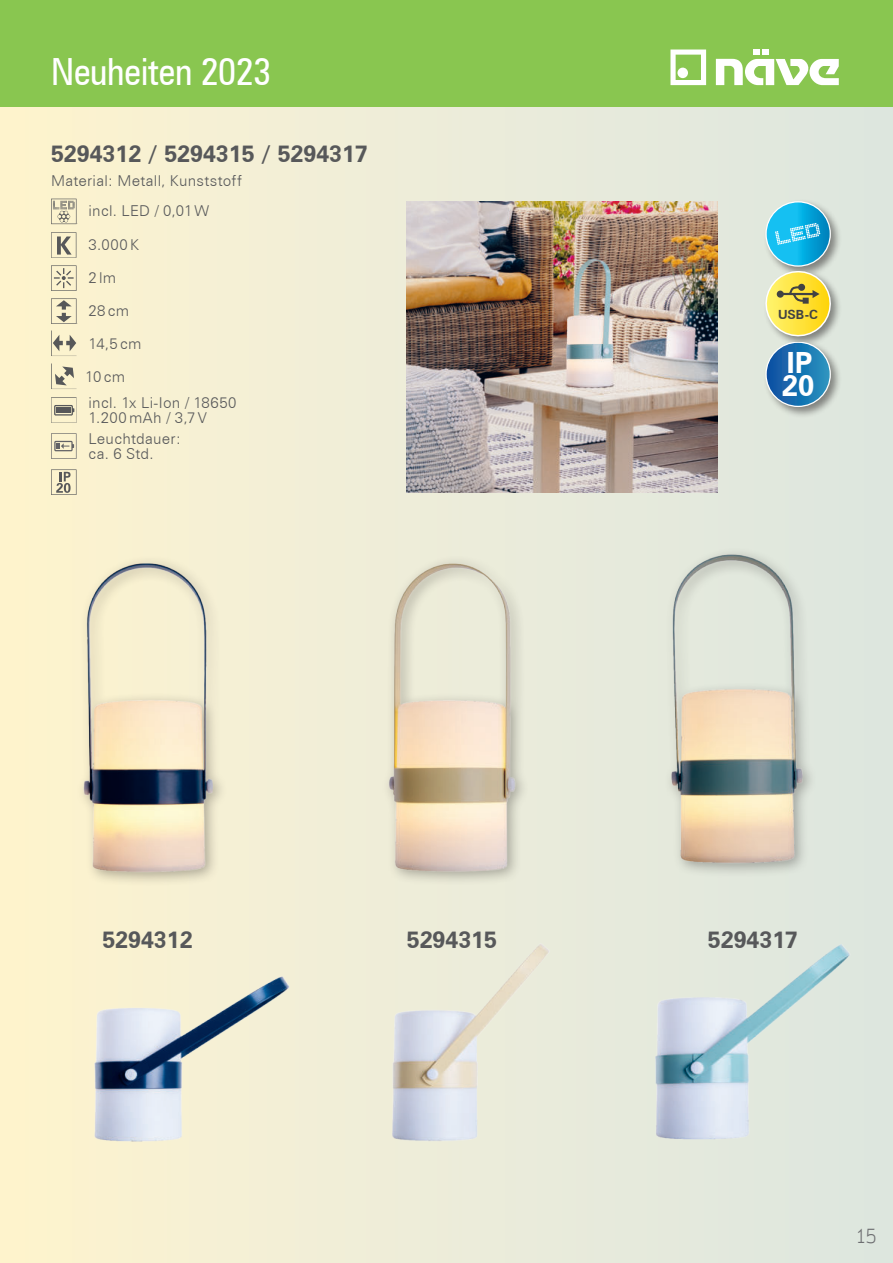
<style>
.page{position:relative;width:893px;height:1263px;background:#fff}
.page>*{position:absolute;margin:0;border:0;box-sizing:border-box;transform-origin:0 0}
.t1{font:condensed 37.5px "Zurich BT";letter-spacing:-.01em;color:#fff}
.t2{font:700 29.25px/23.4px "Zurich BT";color:#fff}
.t3{font:100 24px "Docu";color:#6d6e71}
.t4{font:700 23.25px "Zurich BT";color:#57585a}
.t5{font:300 15px/30px "Zurich BT";letter-spacing:.02em;color:#57585a}
.t6{font:700 12.6px "Zurich BT";color:#414243}
</style>
<div class="page">
<div style="left:0;top:105px;width:893px;height:1158px;background:linear-gradient(to right,#fef3cf,#dce6e1)"></div>
<div style="left:0;top:0;width:893px;height:106px;background:#89c650"></div>
<svg style="left:670px;top:50px;width:36px;height:35px"></svg>
<div style="left:677px;top:68px;width:11px;height:10px;background:#fff;border-radius:50%"></div>
<svg style="left:716px;top:50px;width:123px;height:35px"></svg>
<svg style="left:51px;top:199px;width:26px;height:25px"></svg>
<svg style="left:51px;top:232px;width:25px;height:26px"></svg>
<svg style="left:51px;top:265px;width:26px;height:26px"></svg>
<svg style="left:51px;top:298px;width:26px;height:26px"></svg>
<svg style="left:51px;top:330px;width:26px;height:26px"></svg>
<svg style="left:51px;top:363px;width:26px;height:26px"></svg>
<svg style="left:51px;top:397px;width:26px;height:26px"></svg>
<svg style="left:51px;top:433px;width:26px;height:26px"></svg>
<svg style="left:51px;top:469px;width:26px;height:26px"></svg>
<img style="left:83px;top:949px;width:219px;height:210px">
<img style="left:361px;top:932px;width:219px;height:210px">
<img style="left:407px;top:201px;width:310px;height:291px">
<img style="left:643px;top:932px;width:219px;height:210px">
<div style="left:763px;top:199px;width:79px;height:79px;background:#231f20;opacity:.5"></div>
<svg style="left:766px;top:202px;width:64px;height:64px;background:#14b1e4"></svg>
<div style="left:765px;top:201px;width:66px;height:65px;border:1px solid #fff;border-radius:50%"></div>
<svg style="left:775px;top:223px;width:45px;height:22px"></svg>
<div style="left:763px;top:269px;width:79px;height:79px;background:#231f20;opacity:.5"></div>
<svg style="left:762px;top:271px;width:72px;height:69px;background:#e3d575"></svg>
<div style="left:763px;top:340px;width:79px;height:79px;background:#231f20;opacity:.5"></div>
<svg style="left:766px;top:342px;width:64px;height:64px;background:#1f74b2"></svg>
<div style="left:765px;top:342px;width:66px;height:65px;border:1px solid #fff;border-radius:50%"></div>
<img style="left:0;top:546px;width:281px;height:343px">
<img style="left:281px;top:546px;width:342px;height:343px">
<img style="left:566px;top:537px;width:327px;height:343px">
<h1 class="t1" style="left:51px;top:58px;width:222px">Neuheiten 2023</h1>
<h3 class="t4" style="left:51px;top:145px;width:318px">5294312 / 5294315 / 5294317</h3>
<p class="t5" style="left:51px;top:167px;width:193px;text-align:center">Material: Metall, Kunststoff incl. LED / 0,01 W</p>
<p class="t5" style="left:89px;top:231px;width:52px">3.000 K</p>
<p class="t5" style="left:89px;top:264px;width:29px">2 lm</p>
<p class="t5" style="left:89px;top:295px;width:54px;line-height:33px">28 cm<br>14,5 cm</p>
<p class="t5" style="left:85px;top:365px;width:153px;line-height:25.5px">10 cm<br>incl. 1x Li-Ion / 18650</p>
<p class="t5" style="left:89px;top:408px;width:120px;line-height:21px">1.200 mAh / 3,7 V<br>Leuchtdauer:</p>
<p class="t5" style="left:89px;top:439px;width:67px">ca. 6 Std.</p>
<p class="t6" style="left:778px;top:310px;width:42px">USB-C</p>
<h2 class="t2" style="left:782px;top:353px;width:34px">IP<br>20</h2>
<h3 class="t4" style="left:102px;top:930px;width:92px">5294312</h3>
<h3 class="t4" style="left:407px;top:930px;width:92px">5294315</h3>
<h3 class="t4" style="left:708px;top:930px;width:92px">5294317</h3>
<h3 class="t3" style="left:855px;top:1221px;width:23px">15</h3>
</div>
